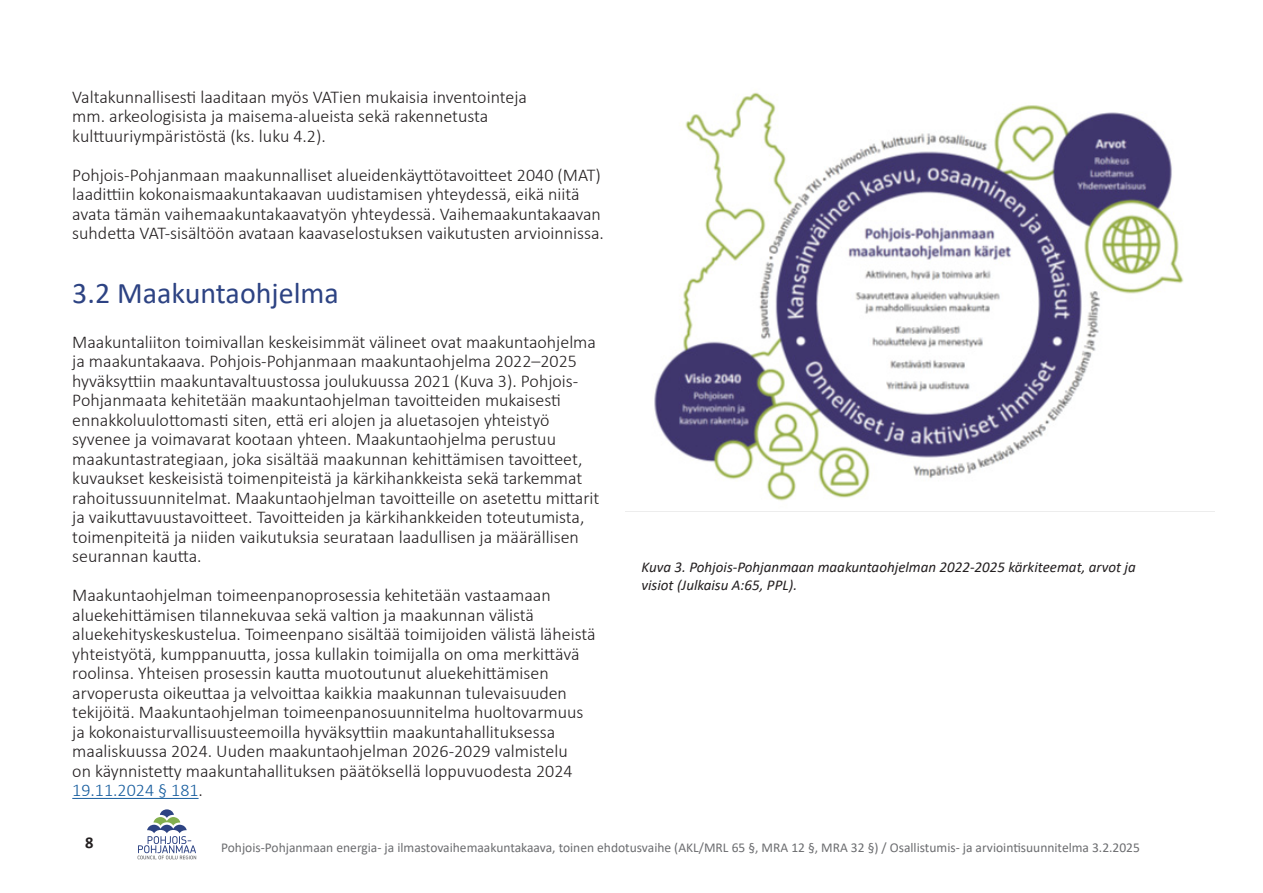
<style>
.page{position:relative;width:1263px;height:893px;background:#fff}
.page>*{position:absolute;margin:0;border:0;box-sizing:border-box;transform-origin:0 0}
.H3__väliotsikko{font:30px "Calibri";color:#2d4383}
.t1{font:300 18px/19.5px "Calibri";color:#231f20}
.t2{font:700 16.5px "Calibri";color:#231f20}
.Kappaletyyli_3{font:italic 15px/18px "Calibri";color:#231f20}
.t3{font:13.5px "Calibri";color:#6c6d70}
.s1{color:#175d9e}
</style>
<div class="page">
<svg style="left:138px;top:809px;width:58px;height:50px"></svg>
<hr style="left:72px;top:798px;width:127px;height:1px;background:#175d9e">
<img style="left:625px;top:92px;width:589px;height:420px">
<p class="t1" style="left:72px;top:87px;width:456px">Valtakunnallisesti laaditaan myös VATien mukaisia inventointeja mm. arkeologisista ja maisema-alueista sekä rakennetusta kulttuuriympäristöstä (ks. luku 4.2).</p>
<p class="t1" style="left:72px;top:165px;width:533px">Pohjois-Pohjanmaan maakunnalliset alueidenkäyttötavoitteet 2040 (MAT) laadittiin kokonaismaakuntakaavan uudistamisen yhteydessä, eikä niitä avata tämän vaihemaakuntakaavatyön yhteydessä. Vaihemaakuntakaavan suhdetta VAT-sisältöön avataan kaavaselostuksen vaikutusten arvioinnissa.</p>
<p class="H3__väliotsikko" style="left:72px;top:272px;width:268px">3.2 Maakuntaohjelma</p>
<p class="t1" style="left:72px;top:332px;width:529px">Maakuntaliiton toimivallan keskeisimmät välineet ovat maakuntaohjelma ja maakuntakaava. Pohjois-Pohjanmaan maakuntaohjelma 2022–2025 hyväksyttiin maakuntavaltuustossa joulukuussa 2021 (Kuva 3). Pohjois-Pohjanmaata kehitetään maakuntaohjelman tavoitteiden mukaisesti ennakkoluulottomasti siten, että eri alojen ja aluetasojen yhteistyö syvenee ja voimavarat kootaan yhteen. Maakuntaohjelma perustuu maakuntastrategiaan, joka sisältää maakunnan kehittämisen tavoitteet, kuvaukset keskeisistä toimenpiteistä ja kärkihankkeista sekä tarkemmat rahoitussuunnitelmat. Maakuntaohjelman tavoitteille on asetettu mittarit ja vaikuttavuustavoitteet. Tavoitteiden ja kärkihankkeiden toteutumista, toimenpiteitä ja niiden vaikutuksia seurataan laadullisen ja määrällisen seurannan kautta.</p>
<p class="t1" style="left:72px;top:585px;width:525px">Maakuntaohjelman toimeenpanoprosessia kehitetään vastaamaan aluekehittämisen tilannekuvaa sekä valtion ja maakunnan välistä aluekehityskeskustelua. Toimeenpano sisältää toimijoiden välistä läheistä yhteistyötä, kumppanuutta, jossa kullakin toimijalla on oma merkittävä roolinsa. Yhteisen prosessin kautta muotoutunut aluekehittämisen arvoperusta oikeuttaa ja velvoittaa kaikkia maakunnan tulevaisuuden tekijöitä. Maakuntaohjelman toimeenpanosuunnitelma huoltovarmuus ja kokonaisturvallisuusteemoilla hyväksyttiin maakuntahallituksessa maaliskuussa 2024. Uuden maakuntaohjelman 2026-2029 valmistelu<br>on käynnistetty maakuntahallituksen päätöksellä loppuvuodesta 2024<br><span class="s1">19.11.2024 § 181</span>.</p>
<p class="Kappaletyyli_3" style="left:641px;top:557px;width:496px">Kuva 3. Pohjois-Pohjanmaan maakuntaohjelman 2022-2025 kärkiteemat, arvot ja visiot (Julkaisu A:65, PPL).</p>
<p class="t2" style="left:85px;top:831px;width:10px">8</p>
<p class="t3" style="left:221px;top:838px;width:920px">Pohjois-Pohjanmaan energia- ja ilmastovaihemaakuntakaava, toinen ehdotusvaihe (AKL/MRL 65 §, MRA 12 §, MRA 32 §) / Osallistumis- ja arviointisuunnitelma 3.2.2025</p>
</div>
